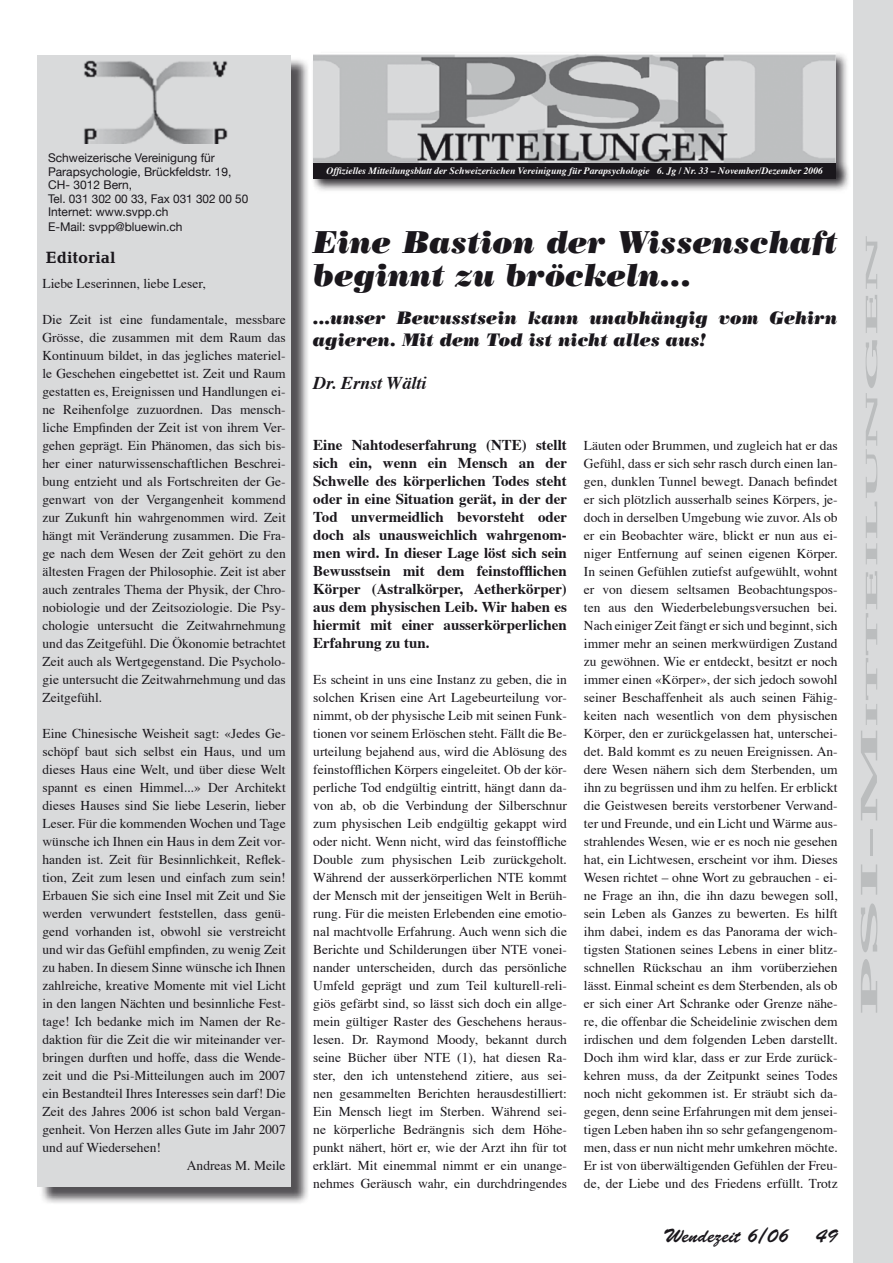
<style>
.page{position:relative;width:893px;height:1263px;background:#fff}
.page>*{position:absolute;margin:0;border:0;box-sizing:border-box;transform-origin:0 0}
.t1{font:italic 31.5px/33px "Poster Bodoni BT";color:#1a171c}
.t2{font:19.5px "Brush Script";color:#1a171c}
.t3{font:italic 18px/21.6px "Poster Bodoni BT";color:#1a171c}
.t4{font:italic 700 18px "Times";color:#1a171c}
.t5{font:700 16.8px "Candida";color:#bbbdbe;scale:4 1}
.t6{font:700 16.5px "Candida";color:#1a171c}
.t7{font:700 15px/18px "Times";color:#1a171c;text-align:justify}
.t8{font:13.5px/18px "Times";color:#1a171c;text-align:justify}
.t9{font:12px/13.6px "Helvetica Neue";color:#1a171c}
.t10{font:italic 700 9.75px "Times";color:#fff}
.s1{font-size:24px}
</style>
<div class="page">
<div style="left:39px;top:57px;width:271px;height:1148px;background:#1a171c;opacity:.75"></div>
<div style="left:37px;top:55px;width:254px;height:1131px;background:#d9dadb"></div>
<div style="left:311px;top:51px;width:539px;height:136px;background:#1a171c;opacity:.75"></div>
<img style="left:313px;top:53px;width:522px;height:108px">
<img style="left:84px;top:60px;width:144px;height:83px">
<div style="left:311px;top:161px;width:540px;height:33px;background:#1a171c;opacity:.75"></div>
<div style="left:313px;top:163px;width:523px;height:16px;background:#1a171c"></div>
<div style="left:853px;top:0;width:40px;height:1263px;background:#d9dadb"></div>
<p class="t9" style="left:48px;top:152px;width:202px">Schweizerische Vereinigung für<br>Parapsychologie, Brückfeldstr. 19,<br>CH- 3012 Bern,<br>Tel. 031 302 00 33, Fax 031 302 00 50<br>Internet: www.svpp.ch<br>E-Mail: svpp@bluewin.ch</p>
<p class="t6" style="left:46px;top:248px;width:71px">Editorial</p>
<p class="t8" style="left:43px;top:275px;width:165px">Liebe Leserinnen, liebe Leser,</p>
<p class="t8" style="left:43px;top:311px;width:245px">Die Zeit ist eine fundamentale, messbare Grösse, die zusammen mit dem Raum das Kontinuum bildet, in das jegliches materiel&shy;le Geschehen eingebettet ist. Zeit und Raum gestatten es, Ereignissen und Handlungen ei&shy;ne Reihenfolge zuzuordnen. Das mensch&shy;liche Empfinden der Zeit ist von ihrem Ver&shy;gehen geprägt. Ein Phänomen, das sich bis&shy;her einer naturwissenschaftlichen Beschrei&shy;bung entzieht und als Fortschreiten der Ge&shy;genwart von der Vergangenheit kommend zur Zukunft hin wahrgenommen wird. Zeit hängt mit Veränderung zusammen. Die Fra&shy;ge nach dem Wesen der Zeit gehört zu den ältesten Fragen der Philosophie. Zeit ist aber auch zentrales Thema der Physik, der Chro&shy;nobiologie und der Zeitsoziologie. Die Psy&shy;chologie untersucht die Zeitwahrnehmung und das Zeitgefühl. Die Ökonomie betrachtet Zeit auch als Wertgegenstand. Die Psycholo&shy;gie untersucht die Zeitwahrnehmung und das Zeitgefühl.</p>
<p class="t8" style="left:43px;top:725px;width:245px">Eine Chinesische Weisheit sagt: «Jedes Ge-</p>
<p class="t8" style="left:43px;top:743px;width:245px">schöpf baut sich selbst ein Haus, und um</p>
<p class="t8" style="left:43px;top:761px;width:245px">dieses Haus eine Welt, und über diese Welt</p>
<p class="t8" style="left:43px;top:779px;width:245px">spannt es einen Himmel...» Der Architekt</p>
<p class="t8" style="left:43px;top:797px;width:245px">dieses Hauses sind Sie liebe Leserin, lieber</p>
<p class="t8" style="left:43px;top:815px;width:245px">Leser. Für die kommenden Wochen und Tage</p>
<p class="t8" style="left:43px;top:833px;width:245px">wünsche ich Ihnen ein Haus in dem Zeit vor-</p>
<p class="t8" style="left:43px;top:851px;width:245px">handen ist. Zeit für Besinnlichkeit, Reflek-</p>
<p class="t8" style="left:43px;top:869px;width:245px">tion, Zeit zum lesen und einfach zum sein!</p>
<p class="t8" style="left:43px;top:887px;width:245px">Erbauen Sie sich eine Insel mit Zeit und Sie</p>
<p class="t8" style="left:43px;top:905px;width:245px">werden verwundert feststellen, dass genü-</p>
<p class="t8" style="left:43px;top:923px;width:245px">gend vorhanden ist, obwohl sie verstreicht</p>
<p class="t8" style="left:43px;top:941px;width:245px">und wir das Gefühl empfinden, zu wenig Zeit</p>
<p class="t8" style="left:43px;top:959px;width:245px">zu haben. In diesem Sinne wünsche ich Ihnen</p>
<p class="t8" style="left:43px;top:977px;width:245px">zahlreiche, kreative Momente mit viel Licht</p>
<p class="t8" style="left:43px;top:995px;width:245px">in den langen Nächten und besinnliche Fest-</p>
<p class="t8" style="left:43px;top:1013px;width:245px">tage! Ich bedanke mich im Namen der Re-</p>
<p class="t8" style="left:43px;top:1031px;width:245px">daktion für die Zeit die wir miteinander ver-</p>
<p class="t8" style="left:43px;top:1049px;width:245px">bringen durften und hoffe, dass die Wende-</p>
<p class="t8" style="left:43px;top:1067px;width:245px">zeit und die Psi-Mitteilungen auch im 2007</p>
<p class="t8" style="left:43px;top:1085px;width:245px">ein Bestandteil Ihres Interesses sein darf! Die</p>
<p class="t8" style="left:43px;top:1103px;width:245px">Zeit des Jahres 2006 ist schon bald Vergan-</p>
<p class="t8" style="left:43px;top:1121px;width:245px">genheit. Von Herzen alles Gute im Jahr 2007</p>
<p class="t8" style="left:43px;top:1139px;width:120px">und auf Wiedersehen!</p>
<p class="t8" style="left:187px;top:1157px;width:100px">Andreas M. Meile</p>
<p class="t10" style="left:326px;top:164px;width:498px">Offizielles Mitteilungsblatt der Schweizerischen Vereinigung für Parapsychologie 6. Jg / Nr. 33 – November/Dezember 2006</p>
<h1 class="t1" style="left:313px;top:225px;width:526px">Eine Bastion der Wissenschaft beginnt zu bröckeln...</h1>
<h3 class="t3" style="left:313px;top:307px;width:526px">...unser Bewusstsein kann unabhängig vom Gehirn agieren. Mit dem Tod ist nicht alles aus!</h3>
<h3 class="t4" style="left:313px;top:371px;width:115px">Dr. Ernst Wälti</h3>
<p class="t7" style="left:313px;top:437px;width:255px">Eine Nahtodeserfahrung (NTE) stellt sich ein, wenn ein Mensch an der Schwelle des körperlichen Todes steht oder in eine Situation gerät, in der der Tod unvermeidlich bevorsteht oder doch als unausweichlich wahrgenom&shy;men wird. In dieser Lage löst sich sein Bewusstsein mit dem feinstofflichen Körper (Astralkörper, Aetherkörper) aus dem physischen Leib. Wir haben es hiermit mit einer ausserkörperlichen Erfahrung zu tun.</p>
<p class="t8" style="left:313px;top:671px;width:255px">Es scheint in uns eine Instanz zu geben, die in solchen Krisen eine Art Lagebeurteilung vor&shy;nimmt, ob der physische Leib mit seinen Funk&shy;tionen vor seinem Erlöschen steht. Fällt die Be&shy;urteilung bejahend aus, wird die Ablösung des feinstofflichen Körpers eingeleitet. Ob der kör&shy;perliche Tod endgültig eintritt, hängt dann da&shy;von ab, ob die Verbindung der Silberschnur zum physischen Leib endgültig gekappt wird oder nicht. Wenn nicht, wird das feinstoffliche Double zum physischen Leib zurückgeholt.<br>Während der ausserkörperlichen NTE kommt der Mensch mit der jenseitigen Welt in Berüh&shy;rung. Für die meisten Erlebenden eine emotio&shy;nal machtvolle Erfahrung. Auch wenn sich die Berichte und Schilderungen über NTE vonei&shy;nander unterscheiden, durch das persönliche Umfeld geprägt und zum Teil kulturell-reli&shy;giös gefärbt sind, so lässt sich doch ein allge&shy;mein gültiger Raster des Geschehens heraus&shy;lesen. Dr. Raymond Moody, bekannt durch seine Bücher über NTE (1), hat diesen Ra&shy;ster, den ich untenstehend zitiere, aus sei&shy;nen gesammelten Berichten herausdestilliert:<br>Ein Mensch liegt im Sterben. Während sei&shy;ne körperliche Bedrängnis sich dem Höhe&shy;punkt nähert, hört er, wie der Arzt ihn für tot erklärt. Mit einemmal nimmt er ein unange&shy;nehmes Geräusch wahr, ein durchdringendes</p>
<p class="t8" style="left:584px;top:437px;width:255px">Läuten oder Brummen, und zugleich hat er das Gefühl, dass er sich sehr rasch durch einen lan&shy;gen, dunklen Tunnel bewegt. Danach befindet er sich plötzlich ausserhalb seines Körpers, je&shy;doch in derselben Umgebung wie zuvor. Als ob er ein Beobachter wäre, blickt er nun aus ei&shy;niger Entfernung auf seinen eigenen Körper.<br>In seinen Gefühlen zutiefst aufgewühlt, wohnt er von diesem seltsamen Beobachtungspos&shy;ten aus den Wiederbelebungsversuchen bei.<br>Nach einiger Zeit fängt er sich und beginnt, sich immer mehr an seinen merkwürdigen Zustand zu gewöhnen. Wie er entdeckt, besitzt er noch immer einen «Körper», der sich jedoch sowohl seiner Beschaffenheit als auch seinen Fähig&shy;keiten nach wesentlich von dem physischen Körper, den er zurückgelassen hat, unterschei&shy;det. Bald kommt es zu neuen Ereignissen. An&shy;dere Wesen nähern sich dem Sterbenden, um ihn zu begrüssen und ihm zu helfen. Er erblickt die Geistwesen bereits verstorbener Verwand&shy;ter und Freunde, und ein Licht und Wärme aus&shy;strahlendes Wesen, wie er es noch nie gesehen hat, ein Lichtwesen, erscheint vor ihm. Dieses Wesen richtet – ohne Wort zu gebrauchen - ei&shy;ne Frage an ihn, die ihn dazu bewegen soll, sein Leben als Ganzes zu bewerten. Es hilft ihm dabei, indem es das Panorama der wich&shy;tigsten Stationen seines Lebens in einer blitz&shy;schnellen Rückschau an ihm vorüberziehen lässt. Einmal scheint es dem Sterbenden, als ob er sich einer Art Schranke oder Grenze nähe&shy;re, die offenbar die Scheidelinie zwischen dem irdischen und dem folgenden Leben darstellt.<br>Doch ihm wird klar, dass er zur Erde zurück&shy;kehren muss, da der Zeitpunkt seines Todes noch nicht gekommen ist. Er sträubt sich da&shy;gegen, denn seine Erfahrungen mit dem jensei&shy;tigen Leben haben ihn so sehr gefangengenom&shy;men, dass er nun nicht mehr umkehren möchte.<br>Er ist von überwältigenden Gefühlen der Freu&shy;de, der Liebe und des Friedens erfüllt. Trotz</p>
<h2 class="t2" style="left:663px;top:1224px;width:127px">Wendezeit 6/06</h2>
<h2 class="t2" style="left:815px;top:1224px;width:24px">49</h2>
<p class="t5" style="left:862px;top:1015px;width:197px;rotate:-90deg"><span class="s1">PSI-M</span>itteilungen</p>
</div>
